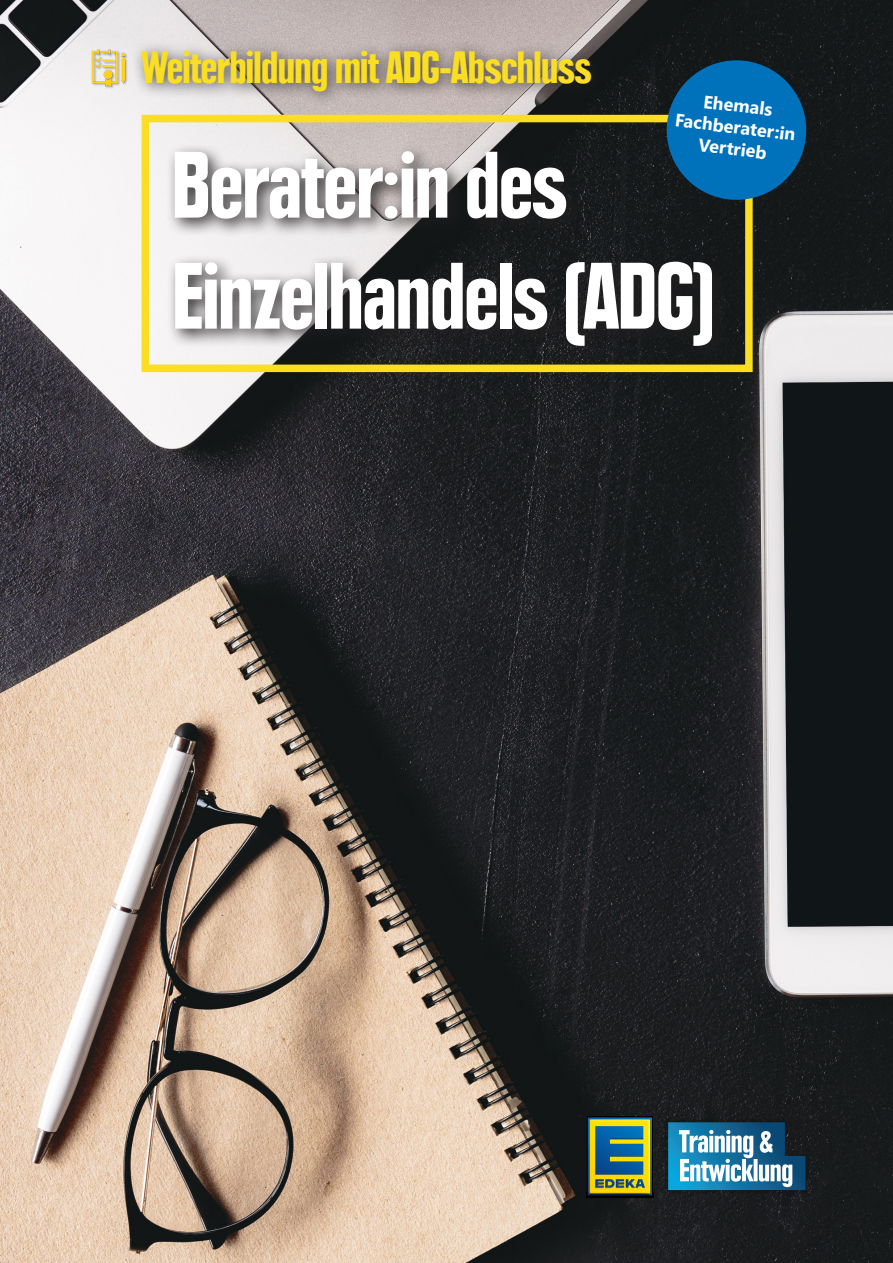
<style>
.page{position:relative;width:893px;height:1263px;background:#fff}
.page>*{position:absolute;margin:0;border:0;box-sizing:border-box;transform-origin:0 0}
.t1{font:900 condensed 93px "Plak Com";color:#fff}
.Subtitel{font:900 condensed 45px "Plak Com";color:#fade24}
.t2{font:700 18px/21.6px "Segoe UI";color:#fff;text-align:center}
</style>
<div class="page">
<img style="left:0;top:0;width:893px;height:1263px">
<div style="left:142px;top:115px;width:611px;height:257px;border:8px solid #fade24"></div>
<div style="left:166px;top:144px;width:566px;height:221px;background:#231f20;opacity:.89"></div>
<div style="left:131px;top:40px;width:476px;height:67px;background:#231f20;opacity:.75"></div>
<div style="left:664px;top:1119px;width:145px;height:75px;background:#17191b"></div>
<svg style="left:668px;top:1122px;width:138px;height:68px;background:#528fae"></svg>
<img style="left:584px;top:1114px;width:71px;height:85px">
<img style="left:587px;top:1117px;width:66px;height:76px">
<img style="left:586px;top:1193px;width:59px;height:5px">
<img style="left:584px;top:1114px;width:10px;height:55px">
<img style="left:645px;top:1144px;width:10px;height:55px">
<svg style="left:588px;top:1118px;width:64px;height:77px"></svg>
<img style="left:589px;top:1119px;width:63px;height:75px">
<div style="left:92px;top:49px;width:36px;height:41px;background:#f1eff0"></div>
<img style="left:88px;top:48px;width:41px;height:40px">
<svg style="left:662px;top:56px;width:148px;height:148px;background:#07578b"></svg>
<p class="Subtitel" style="left:142px;top:41px;width:451px">Weiterbildung mit ADG-Abschluss</p>
<p class="t1" style="left:172px;top:130px;width:396px">Berater:in des</p>
<p class="t2" style="left:679px;top:86px;width:123px;rotate:7deg">Ehemals<br>Fachberater:in</p>
<p class="t2" style="left:700px;top:132px;width:70px;rotate:7deg">Vertrieb</p>
<p class="t1" style="left:172px;top:241px;width:544px">Einzelhandels (ADG)</p>
</div>
